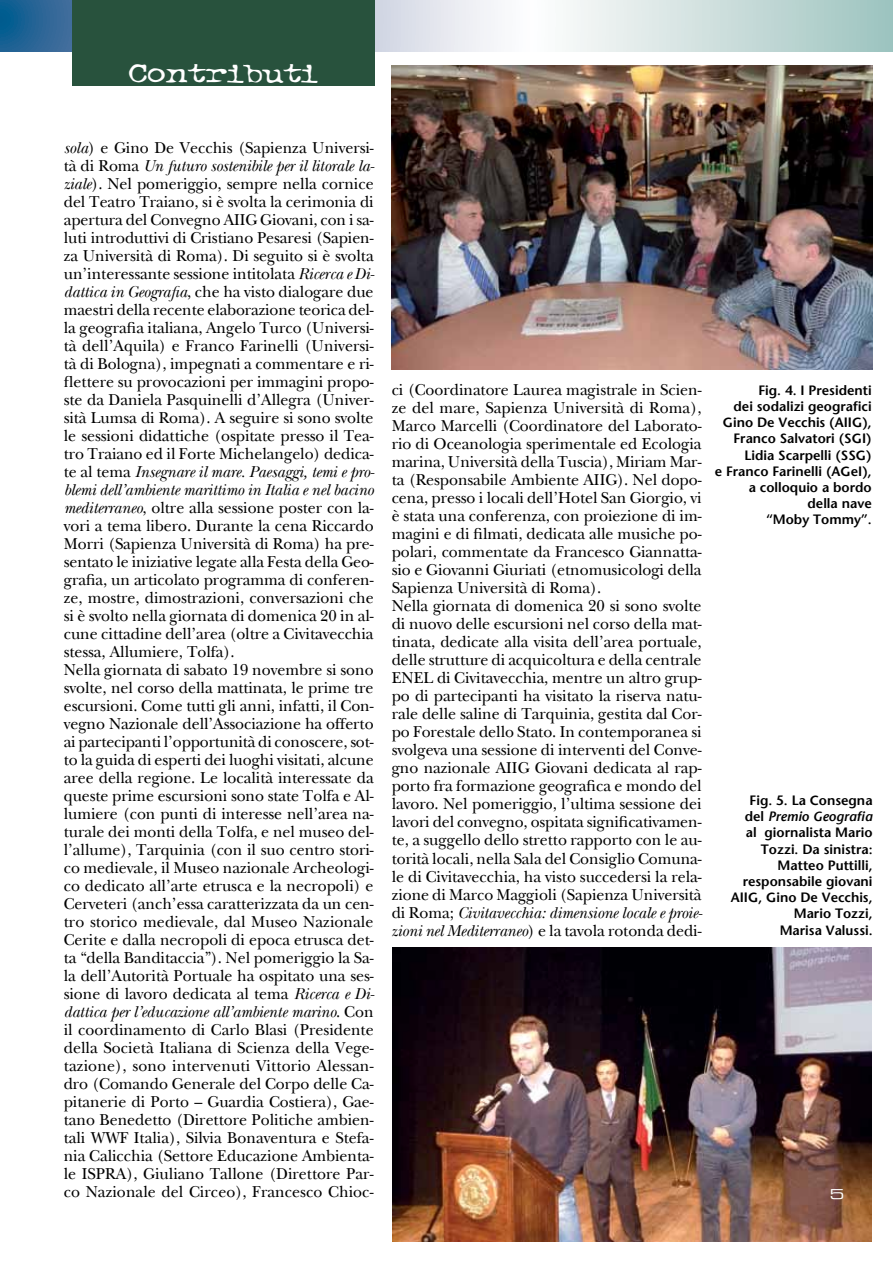
<style>
.page{position:relative;width:893px;height:1263px;background:#fff}
.page>*{position:absolute;margin:0;border:0;box-sizing:border-box;transform-origin:0 0}
.t1{font:30px "Typewriter OS Oldstyle";color:#fff;scale:1.35 1}
.t2{font:16.5px/18px "New Baskerville";letter-spacing:-.005em;color:#000}
.t3{font:600 13.5px/16.2px "Stone Sans";color:#000;text-align:right}
.t4{font:13.5px "Eurostile Extended Two";color:#fff;scale:1.11 1}
.s1{font-style:italic}
</style>
<div class="page">
<svg style="left:0;top:0;width:893px;height:51px"></svg>
<div style="left:72px;top:0;width:302px;height:85px;background:#28523d"></div>
<img style="left:391px;top:66px;width:482px;height:304px">
<img style="left:393px;top:947px;width:478px;height:295px">
<h1 class="t1" style="left:128px;top:56px;width:142px">Contributi</h1>
<p class="t2" style="left:64px;top:139px;width:312px"><span class="s1">sola</span>) e Gino De Vecchis (Sapienza Universi&shy;tà di Roma <span class="s1">Un futuro sostenibile per il litorale la&shy;ziale</span>). Nel pomeriggio, sempre nella cornice del Teatro Traiano, si è svolta la cerimonia di apertura del Convegno AIIG Giovani, con i sa&shy;luti introduttivi di Cristiano Pesaresi (Sapien&shy;za Università di Roma). Di seguito si è svolta un’interessante sessione intitolata <span class="s1">Ricerca e Di&shy;dattica in Geografia</span>, che ha visto dialogare due maestri della recente elaborazione teorica del&shy;la geografia italiana, Angelo Turco (Universi&shy;tà dell’Aquila) e Franco Farinelli (Universi&shy;tà di Bologna), impegnati a commentare e ri&shy;flettere su provocazioni per immagini propo&shy;ste da Daniela Pasquinelli d’Allegra (Univer&shy;sità Lumsa di Roma). A seguire si sono svolte le sessioni didattiche (ospitate presso il Tea&shy;tro Traiano ed il Forte Michelangelo) dedica&shy;te al tema <span class="s1">Insegnare il mare. Paesaggi, temi e pro&shy;blemi dell’ambiente marittimo in Italia e nel bacino mediterraneo</span>, oltre alla sessione poster con la&shy;vori a tema libero. Durante la cena Riccardo Morri (Sapienza Università di Roma) ha pre&shy;sentato le iniziative legate alla Festa della Geo&shy;grafia, un articolato programma di conferen&shy;ze, mostre, dimostrazioni, conversazioni che si è svolto nella giornata di domenica 20 in al&shy;cune cittadine dell’area (oltre a Civitavecchia stessa, Allumiere, Tolfa).<br>Nella giornata di sabato 19 novembre si sono svolte, nel corso della mattinata, le prime tre escursioni. Come tutti gli anni, infatti, il Con&shy;vegno Nazionale dell’Associazione ha offerto ai partecipanti l’opportunità di conoscere, sot&shy;to la guida di esperti dei luoghi visitati, alcune aree della regione. Le località interessate da queste prime escursioni sono state Tolfa e Al&shy;lumiere (con punti di interesse nell’area na&shy;turale dei monti della Tolfa, e nel museo del&shy;l’allume), Tarquinia (con il suo centro stori&shy;co medievale, il Museo nazionale Archeologi&shy;co dedicato all’arte etrusca e la necropoli) e Cerveteri (anch’essa caratterizzata da un cen&shy;tro storico medievale, dal Museo Nazionale Cerite e dalla necropoli di epoca etrusca det&shy;ta “della Banditaccia”). Nel pomeriggio la Sa&shy;la dell’Autorità Portuale ha ospitato una ses&shy;sione di lavoro dedicata al tema <span class="s1">Ricerca e Di&shy;dattica per l’educazione all’ambiente marino</span>. Con il coordinamento di Carlo Blasi (Presidente della Società Italiana di Scienza della Vege&shy;tazione), sono intervenuti Vittorio Alessan&shy;dro (Comando Generale del Corpo delle Ca&shy;pitanerie di Porto – Guardia Costiera), Gae&shy;tano Benedetto (Direttore Politiche ambien&shy;tali WWF Italia), Silvia Bonaventura e Stefa&shy;nia Calicchia (Settore Educazione Ambienta&shy;le ISPRA), Giuliano Tallone (Direttore Par&shy;co Nazionale del Circeo), Francesco Chioc-</p>
<p class="t2" style="left:392px;top:381px;width:312px">ci (Coordinatore Laurea magistrale in Scien&shy;ze del mare, Sapienza Università di Roma), Marco Marcelli (Coordinatore del Laborato&shy;rio di Oceanologia sperimentale ed Ecologia marina, Università della Tuscia), Miriam Mar&shy;ta (Responsabile Ambiente AIIG). Nel dopo&shy;cena, presso i locali dell’Hotel San Giorgio, vi è stata una conferenza, con proiezione di im&shy;magini e di filmati, dedicata alle musiche po&shy;polari, commentate da Francesco Giannatta&shy;sio e Giovanni Giuriati (etnomusicologi della Sapienza Università di Roma).<br>Nella giornata di domenica 20 si sono svolte di nuovo delle escursioni nel corso della mat&shy;tinata, dedicate alla visita dell’area portuale, delle strutture di acquicoltura e della centrale ENEL di Civitavecchia, mentre un altro grup&shy;po di partecipanti ha visitato la riserva natu&shy;rale delle saline di Tarquinia, gestita dal Cor&shy;po Forestale dello Stato. In contemporanea si svolgeva una sessione di interventi del Conve&shy;gno nazionale AIIG Giovani dedicata al rap&shy;porto fra formazione geografica e mondo del lavoro. Nel pomeriggio, l’ultima sessione dei lavori del convegno, ospitata significativamen&shy;te, a suggello dello stretto rapporto con le au&shy;torità locali, nella Sala del Consiglio Comuna&shy;le di Civitavecchia, ha visto succedersi la rela&shy;zione di Marco Maggioli (Sapienza Università di Roma; <span class="s1">Civitavecchia: dimensione locale e proie&shy;zioni nel Mediterraneo</span>) e la tavola rotonda dedi-</p>
<p class="t3" style="left:715px;top:382px;width:159px">Fig. 4. I Presidenti<br>dei sodalizi geografici<br>Gino De Vecchis (AIIG),<br>Franco Salvatori (SGI)<br>Lidia Scarpelli (SSG)<br>e Franco Farinelli (AGeI), a colloquio a bordo<br>della nave<br>“Moby Tommy”.</p>
<p class="t3" style="left:731px;top:792px;width:143px">Fig. 5. La Consegna del <span class="s1">Premio Geografia </span>al giornalista Mario<br>Tozzi. Da sinistra:<br>Matteo Puttilli, responsabile giovani<br>AIIG, Gino De Vecchis,<br>Mario Tozzi,<br>Marisa Valussi.</p>
<p class="t4" style="left:830px;top:1185px;width:15px">5</p>
</div>
